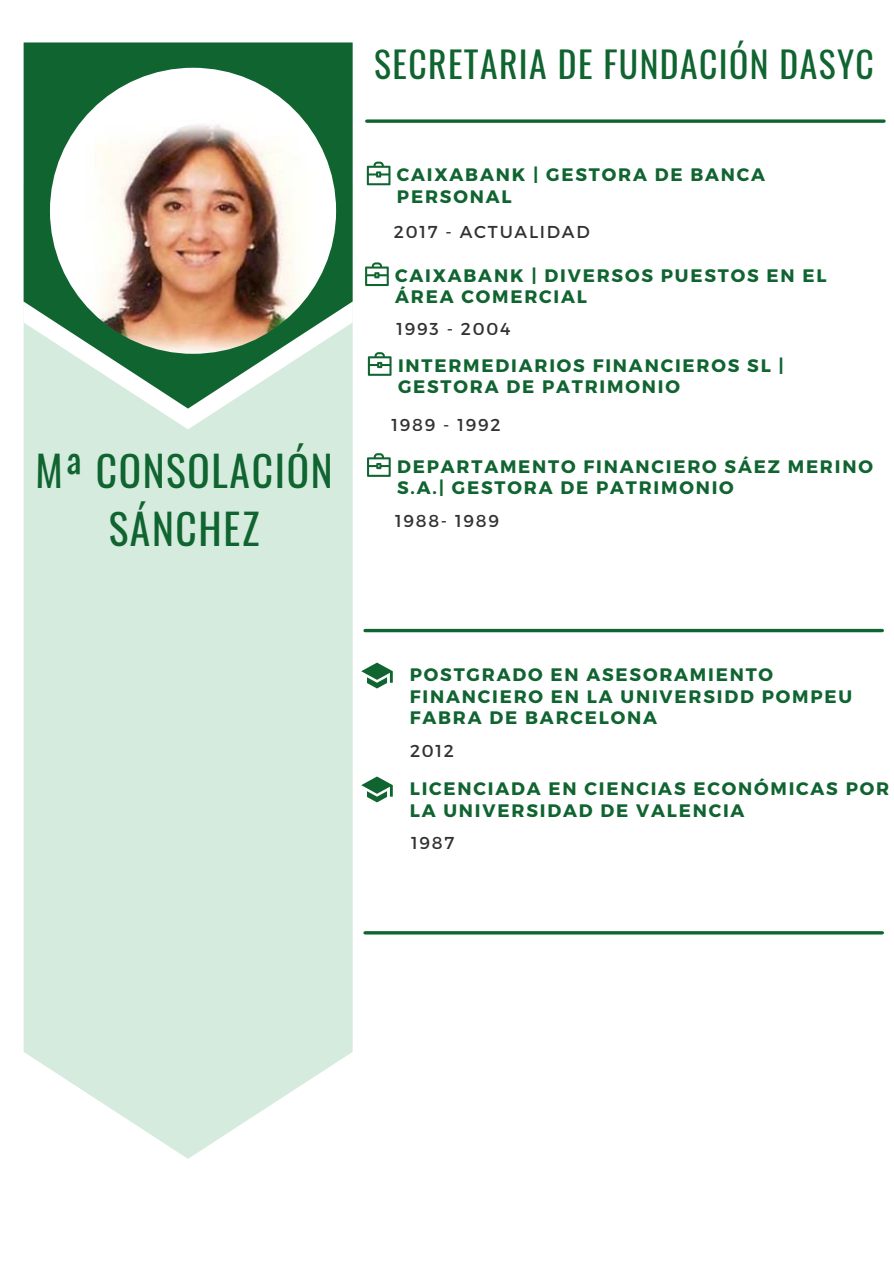
<style>
.page{position:relative;width:894px;height:1264px;background:#fff}
.page>*{position:absolute;margin:0;border:0;box-sizing:border-box;transform-origin:0 0}
.t1{font:41.4px/57.4px "Oswald";letter-spacing:.04em;color:#0f6430;text-align:center}
.t2{font:35.55px "Oswald";letter-spacing:.04em;color:#0f6430}
.t3{font:700 18px/21.5px "Montserrat";letter-spacing:.1em;color:#0f6430}
.t4{font:17.25px "Montserrat";letter-spacing:.1em;color:#323232}
</style>
<div class="page">
<svg style="left:24px;top:429px;width:328px;height:729px;background:#d8ecdf"></svg>
<svg style="left:24px;top:408px;width:328px;height:21px;background:#d9ede0"></svg>
<svg style="left:24px;top:42px;width:328px;height:366px;background:#52906a"></svg>
<img style="left:50px;top:68px;width:286px;height:286px;border-radius:50%">
<svg style="left:366px;top:119px;width:517px;height:4px;background:#337b4f"></svg>
<svg style="left:361px;top:662px;width:31px;height:26px"></svg>
<svg style="left:361px;top:776px;width:31px;height:26px"></svg>
<svg style="left:367px;top:162px;width:23px;height:23px"></svg>
<svg style="left:365px;top:262px;width:23px;height:24px"></svg>
<svg style="left:368px;top:352px;width:23px;height:24px"></svg>
<svg style="left:367px;top:453px;width:23px;height:24px"></svg>
<hr style="left:365px;top:629px;width:517px;height:3px;background:#0f6430">
<hr style="left:365px;top:931px;width:517px;height:3px;background:#0f6430">
<h1 class="t1" style="left:35px;top:441px;width:298px">Mª CONSOLACIÓN<br>SÁNCHEZ</h1>
<h2 class="t2" style="left:374px;top:37px;width:501px">SECRETARIA DE FUNDACIÓN DASYC</h2>
<p class="t3" style="left:397px;top:163px;width:369px">CAIXABANK | GESTORA DE BANCA<br>PERSONAL</p>
<p class="t4" style="left:394px;top:220px;width:197px">2017 - ACTUALIDAD</p>
<p class="t3" style="left:395px;top:264px;width:433px">CAIXABANK | DIVERSOS PUESTOS EN EL<br>ÁREA COMERCIAL</p>
<p class="t4" style="left:396px;top:318px;width:115px">1993 - 2004</p>
<p class="t3" style="left:398px;top:353px;width:387px">INTERMEDIARIOS FINANCIEROS SL |<br>GESTORA DE PATRIMONIO</p>
<p class="t4" style="left:391px;top:413px;width:111px">1989 - 1992</p>
<p class="t3" style="left:397px;top:454px;width:477px">DEPARTAMENTO FINANCIERO SÁEZ MERINO<br>S.A.| GESTORA DE PATRIMONIO</p>
<p class="t4" style="left:395px;top:510px;width:105px">1988- 1989</p>
<p class="t3" style="left:409px;top:663px;width:444px">POSTGRADO EN ASESORAMIENTO<br>FINANCIERO EN LA UNIVERSIDD POMPEU<br>FABRA DE BARCELONA</p>
<p class="t4" style="left:410px;top:739px;width:45px">2012</p>
<p class="t3" style="left:409px;top:777px;width:481px">LICENCIADA EN CIENCIAS ECONÓMICAS POR<br>LA UNIVERSIDAD DE VALENCIA</p>
<p class="t4" style="left:411px;top:831px;width:45px">1987</p>
</div>
